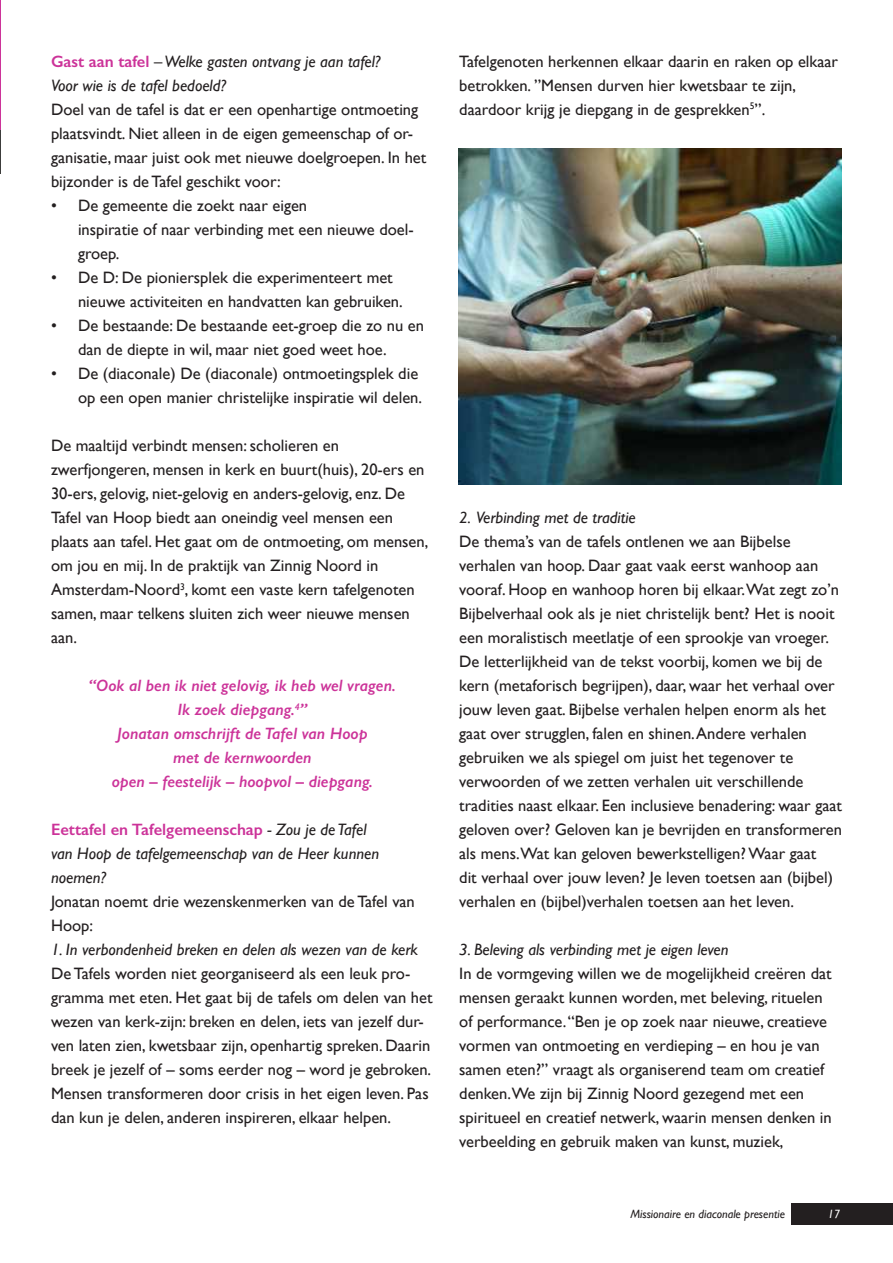
<style>
.page{position:relative;width:893px;height:1263px;background:#fff}
.page>*{position:absolute;margin:0;border:0;box-sizing:border-box;transform-origin:0 0}
.t1{font:16.5px/24px "Gill Sans";color:#231f20}
.t2{font:italic 16.5px/24px "Gill Sans";color:#231f20}
.t3{font:italic 600 16.5px/24px "Gill Sans";color:#c39;text-align:center}
.t4{font:italic 12px "Gill Sans";color:#231f20}
.t5{font:italic 12px "Gill Sans";color:#fff}
.s1{font-weight:600;font-style:normal;color:#c39}
</style>
<div class="page">
<div style="left:792px;top:1203px;width:101px;height:22px;background:#231f20"></div>
<hr style="left:0;top:102px;width:1px;height:71px;background:#3c3c3b">
<hr style="left:0;top:0;width:1px;height:130px;background:#c39">
<img style="left:458px;top:149px;width:383px;height:335px">
<p class="t2" style="left:51px;top:50px;width:331px"><span class="s1">Gast aan tafel</span> – Welke gasten ontvang je aan tafel?<br>Voor wie is de tafel bedoeld?</p>
<p class="t1" style="left:51px;top:98px;width:377px">Doel van de tafel is dat er een openhartige ontmoeting plaatsvindt. Niet alleen in de eigen gemeenschap of or&shy;ganisatie, maar juist ook met nieuwe doelgroepen. In het bijzonder is de Tafel geschikt voor:</p>
<p class="t1" style="left:78px;top:194px;width:337px;text-indent:-27px">• De gemeente die zoekt naar eigen<br>inspiratie of naar verbinding met een nieuwe doel&shy;groep.</p>
<p class="t1" style="left:78px;top:266px;width:326px;text-indent:-27px">• De D: De pioniersplek die experimenteert met nieuwe activiteiten en handvatten kan gebruiken.</p>
<p class="t1" style="left:78px;top:314px;width:347px;text-indent:-27px">• De bestaande: De bestaande eet-groep die zo nu en dan de diepte in wil, maar niet goed weet hoe.</p>
<p class="t1" style="left:51px;top:362px;width:373px;text-align:right">• De (diaconale) De (diaconale) ontmoetingsplek die op een open manier christelijke inspiratie wil delen.</p>
<p class="t1" style="left:51px;top:434px;width:379px">De maaltijd verbindt mensen: scholieren en zwerfjongeren, mensen in kerk en buurt(huis), 20-ers en 30-ers, gelovig, niet-gelovig en anders-gelovig, enz. De Tafel van Hoop biedt aan oneindig veel mensen een plaats aan tafel. Het gaat om de ontmoeting, om mensen, om jou en mij. In de praktijk van Zinnig Noord in Amsterdam-Noord<sup>3</sup>, komt een vaste kern tafelgenoten samen, maar telkens sluiten zich weer nieuwe mensen aan.</p>
<p class="t3" style="left:89px;top:674px;width:308px">“Ook al ben ik niet gelovig, ik heb wel vragen.<br>Ik zoek diepgang.<sup>4</sup>”<br>Jonatan omschrijft de Tafel van Hoop<br>met de kernwoorden<br>open – feestelijk – hoopvol – diepgang.</p>
<p class="t2" style="left:51px;top:818px;width:330px"><span class="s1">Eettafel en Tafelgemeenschap</span> - Zou je de Tafel van Hoop de tafelgemeenschap van de Heer kunnen noemen?</p>
<p class="t1" style="left:51px;top:890px;width:365px">Jonatan noemt drie wezenskenmerken van de Tafel van<br>Hoop:</p>
<p class="t2" style="left:51px;top:938px;width:369px">1. In verbondenheid breken en delen als wezen van de kerk</p>
<p class="t1" style="left:51px;top:962px;width:383px">De Tafels worden niet georganiseerd als een leuk pro&shy;gramma met eten. Het gaat bij de tafels om delen van het wezen van kerk-zijn: breken en delen, iets van jezelf dur&shy;ven laten zien, kwetsbaar zijn, openhartig spreken. Daarin breek je jezelf of – soms eerder nog – word je gebroken.<br>Mensen transformeren door crisis in het eigen leven. Pas dan kun je delen, anderen inspireren, elkaar helpen.</p>
<p class="t1" style="left:459px;top:49px;width:380px">Tafelgenoten herkennen elkaar daarin en raken op elkaar betrokken. ”Mensen durven hier kwetsbaar te zijn, daardoor krijg je diepgang in de gesprekken<sup>5</sup>”.</p>
<p class="t2" style="left:459px;top:505px;width:178px">2. Verbinding met de traditie</p>
<p class="t1" style="left:459px;top:529px;width:384px">De thema’s van de tafels ontlenen we aan Bijbelse verhalen van hoop. Daar gaat vaak eerst wanhoop aan vooraf. Hoop en wanhoop horen bij elkaar.Wat zegt zo’n Bijbelverhaal ook als je niet christelijk bent? Het is nooit een moralistisch meetlatje of een sprookje van vroeger.<br>De letterlijkheid van de tekst voorbij, komen we bij de kern (metaforisch begrijpen), daar, waar het verhaal over jouw leven gaat. Bijbelse verhalen helpen enorm als het gaat over strugglen, falen en shinen. Andere verhalen gebruiken we als spiegel om juist het tegenover te verwoorden of we zetten verhalen uit verschillende tradities naast elkaar. Een inclusieve benadering: waar gaat geloven over? Geloven kan je bevrijden en transformeren als mens.Wat kan geloven bewerkstelligen? Waar gaat<br>dit verhaal over jouw leven? Je leven toetsen aan (bijbel) verhalen en (bijbel)verhalen toetsen aan het leven.</p>
<p class="t2" style="left:459px;top:937px;width:271px">3. Beleving als verbinding met je eigen leven</p>
<p class="t1" style="left:459px;top:961px;width:374px">In de vormgeving willen we de mogelijkheid creëren dat mensen geraakt kunnen worden, met beleving, rituelen of performance. “Ben je op zoek naar nieuwe, creatieve vormen van ontmoeting en verdieping – en hou je van samen eten?” vraagt als organiserend team om creatief denken.We zijn bij Zinnig Noord gezegend met een spiritueel en creatief netwerk, waarin mensen denken in verbeelding en gebruik maken van kunst, muziek,</p>
<p class="t4" style="left:630px;top:1207px;width:156px">Missionaire en diaconale presentie</p>
<p class="t5" style="left:828px;top:1207px;width:14px">17</p>
</div>
